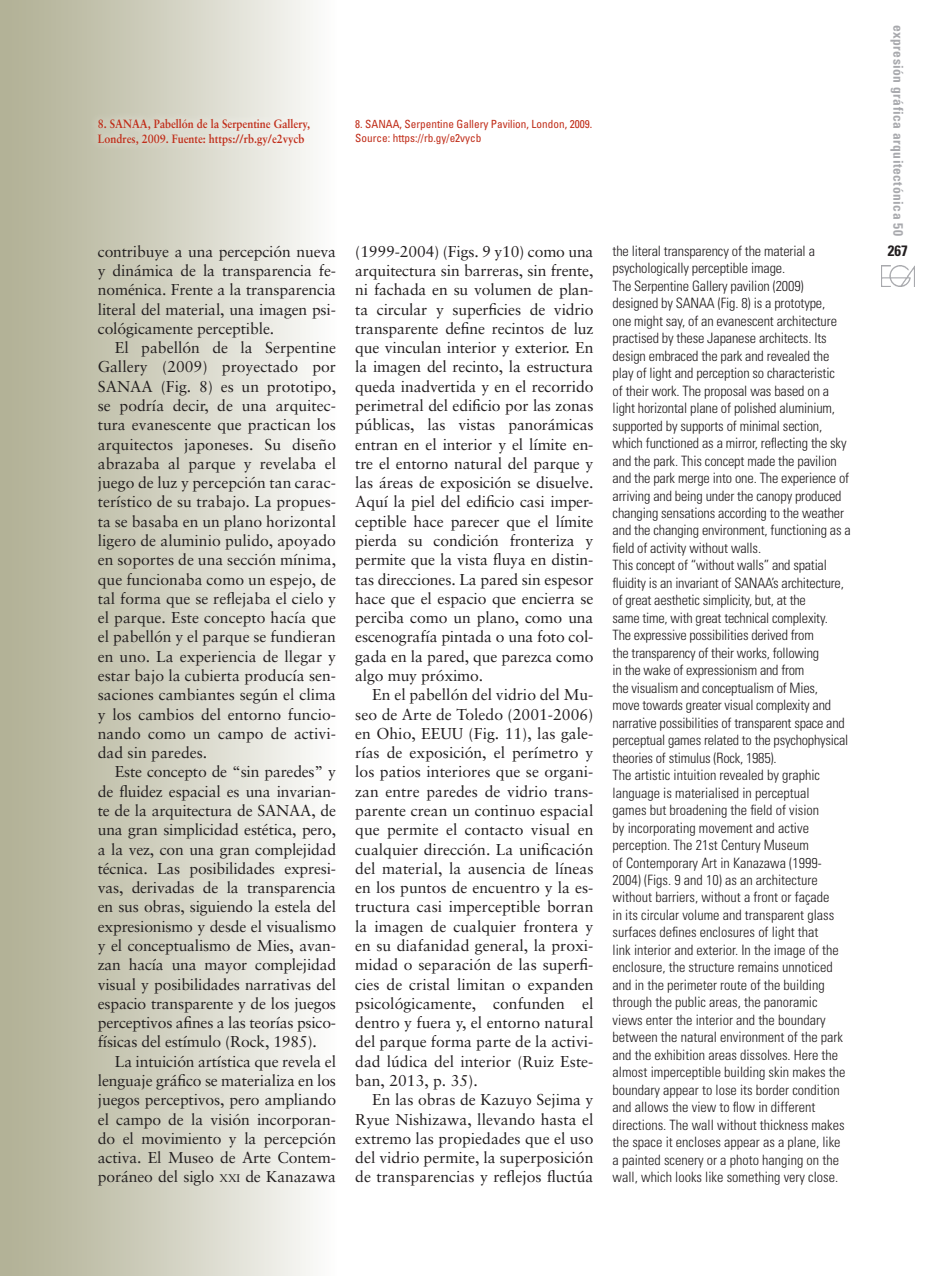
<style>
.page{position:relative;width:936px;height:1276px;background:#fff}
.page>*{position:absolute;margin:0;border:0;box-sizing:border-box;transform-origin:0 0}
.t1{font:15.75px/19.4px "Sabon";letter-spacing:-.01em;color:#231f20;text-align:justify}
.t2{font:700 condensed 15px "Univers";color:#231f20}
.t3{font:300 condensed 14.25px/17.4px "Univers";letter-spacing:-.01em;color:#231f20}
.t4{font:700 condensed 13.5px "Univers";letter-spacing:.035em;color:#a8a9ad}
.SUBTITULO_INGLES{font:700 12px/14.2px "Sabon";color:#c02d19;scale:.9 1}
.SUBTITULO_INGLES-2{font:condensed 11.25px/14.2px "Univers";color:#c02d19}
.s1{font-size:10.95px}
</style>
<div class="page">
<img style="left:881px;top:265px;width:33px;height:21px">
<div style="left:0;top:0;width:336px;height:1276px;background:linear-gradient(to right,#adac8f,#fafaf9)"></div>
<div style="left:89px;top:110px;width:229px;height:44px;background:linear-gradient(to right,#c6c5b1,#f8f8f6)"></div>
<p class="SUBTITULO_INGLES" style="left:98px;top:117px;width:237px">8. SANAA, Pabellón de la Serpentine Gallery,<br>Londres, 2009. Fuente: https://rb.gy/e2vycb</p>
<p class="SUBTITULO_INGLES-2" style="left:355px;top:117px;width:238px">8. SANAA, Serpentine Gallery Pavilion, London, 2009.<br>Source: https://rb.gy/e2vycb</p>
<p class="t1" style="left:98px;top:241px;width:240px">contribuye a una percepción nueva y dinámica de la transparencia fe&shy;noménica. Frente a la transparencia literal del material, una imagen psi&shy;cológicamente perceptible.</p>
<p class="t1" style="left:98px;top:338px;width:240px;text-indent:17px">El pabellón de la Serpentine Gallery (2009) proyectado por SANAA (Fig. 8) es un prototipo, se podría decir, de una arquitec&shy;tura evanescente que practican los arquitectos japoneses. Su diseño abrazaba al parque y revelaba el juego de luz y percepción tan carac&shy;terístico de su trabajo. La propues&shy;ta se basaba en un plano horizontal ligero de aluminio pulido, apoyado en soportes de una sección mínima, que funcionaba como un espejo, de tal forma que se reflejaba el cielo y el parque. Este concepto hacía que el pabellón y el parque se fundieran en uno. La experiencia de llegar y estar bajo la cubierta producía sen&shy;saciones cambiantes según el clima y los cambios del entorno funcio&shy;nando como un campo de activi&shy;dad sin paredes.</p>
<p class="t1" style="left:98px;top:762px;width:240px;text-indent:17px">Este concepto de “sin paredes” y de fluidez espacial es una invarian&shy;te de la arquitectura de SANAA, de una gran simplicidad estética, pero, a la vez, con una gran complejidad técnica. Las posibilidades expresi&shy;vas, derivadas de la transparencia en sus obras, siguiendo la estela del expresionismo y desde el visualismo y el conceptualismo de Mies, avan&shy;zan hacía una mayor complejidad visual y posibilidades narrativas del espacio transparente y de los juegos perceptivos afines a las teorías psico&shy;físicas del estímulo (Rock, 1985).</p>
<p class="t1" style="left:98px;top:1051px;width:240px;text-indent:17px">La intuición artística que revela el lenguaje gráfico se materializa en los juegos perceptivos, pero ampliando el campo de la visión incorporan&shy;do el movimiento y la percepción activa. El Museo de Arte Contem&shy;poráneo del siglo <span class="s1">xxi</span> de Kanazawa</p>
<p class="t1" style="left:355px;top:241px;width:240px">(1999-2004) (Figs. 9 y10) como una arquitectura sin barreras, sin frente, ni fachada en su volumen de plan&shy;ta circular y superficies de vidrio transparente define recintos de luz que vinculan interior y exterior. En la imagen del recinto, la estructura queda inadvertida y en el recorrido perimetral del edificio por las zonas públicas, las vistas panorámicas entran en el interior y el límite en&shy;tre el entorno natural del parque y las áreas de exposición se disuelve.<br>Aquí la piel del edificio casi imper&shy;ceptible hace parecer que el límite pierda su condición fronteriza y permite que la vista fluya en distin&shy;tas direcciones. La pared sin espesor hace que el espacio que encierra se perciba como un plano, como una escenografía pintada o una foto col&shy;gada en la pared, que parezca como algo muy próximo.</p>
<p class="t1" style="left:355px;top:685px;width:240px;text-indent:17px">En el pabellón del vidrio del Mu&shy;seo de Arte de Toledo (2001-2006) en Ohio, EEUU (Fig. 11), las gale&shy;rías de exposición, el perímetro y los patios interiores que se organi&shy;zan entre paredes de vidrio trans&shy;parente crean un continuo espacial que permite el contacto visual en cualquier dirección. La unificación del material, la ausencia de líneas en los puntos de encuentro y la es&shy;tructura casi imperceptible borran la imagen de cualquier frontera y en su diafanidad general, la proxi&shy;midad o separación de las superfi&shy;cies de cristal limitan o expanden psicológicamente, confunden el dentro y fuera y, el entorno natural del parque forma parte de la activi&shy;dad lúdica del interior (Ruiz Este&shy;ban, 2013, p. 35).</p>
<p class="t1" style="left:355px;top:1090px;width:240px;text-indent:17px">En las obras de Kazuyo Sejima y Ryue Nishizawa, llevando hasta el extremo las propiedades que el uso del vidrio permite, la superposición de transparencias y reflejos fluctúa</p>
<p class="t3" style="left:612px;top:242px;width:204px">the literal transparency of the material a psychologically perceptible image.</p>
<p class="t3" style="left:612px;top:277px;width:240px">The Serpentine Gallery pavilion (2009) designed by SANAA (Fig. 8) is a prototype,<br>one might say, of an evanescent architecture practised by these Japanese architects. Its design embraced the park and revealed the play of light and perception so characteristic<br>of their work. The proposal was based on a light horizontal plane of polished aluminium, supported by supports of minimal section, which functioned as a mirror, reflecting the sky and the park. This concept made the pavilion and the park merge into one. The experience of arriving and being under the canopy produced changing sensations according to the weather and the changing environment, functioning as a field of activity without walls.</p>
<p class="t3" style="left:612px;top:557px;width:237px">This concept of “without walls” and spatial fluidity is an invariant of SANAA’s architecture, of great aesthetic simplicity, but, at the<br>same time, with great technical complexity.<br>The expressive possibilities derived from<br>the transparency of their works, following<br>in the wake of expressionism and from<br>the visualism and conceptualism of Mies, move towards greater visual complexity and narrative possibilities of transparent space and perceptual games related to the psychophysical theories of stimulus (Rock, 1985).</p>
<p class="t3" style="left:612px;top:766px;width:234px">The artistic intuition revealed by graphic language is materialised in perceptual games but broadening the field of vision<br>by incorporating movement and active perception. The 21st Century Museum<br>of Contemporary Art in Kanazawa (1999- 2004) (Figs. 9 and 10) as an architecture without barriers, without a front or façade<br>in its circular volume and transparent glass surfaces defines enclosures of light that<br>link interior and exterior. In the image of the enclosure, the structure remains unnoticed and in the perimeter route of the building through the public areas, the panoramic views enter the interior and the boundary between the natural environment of the park and the exhibition areas dissolves. Here the almost imperceptible building skin makes the boundary appear to lose its border condition and allows the view to flow in different directions. The wall without thickness makes the space it encloses appear as a plane, like a painted scenery or a photo hanging on the wall, which looks like something very close.</p>
<p class="t4" style="left:906px;top:25px;width:213px;rotate:90deg">expresión gráfica arquitectónica 50</p>
<p class="t2" style="left:887px;top:242px;width:21px">267</p>
</div>
